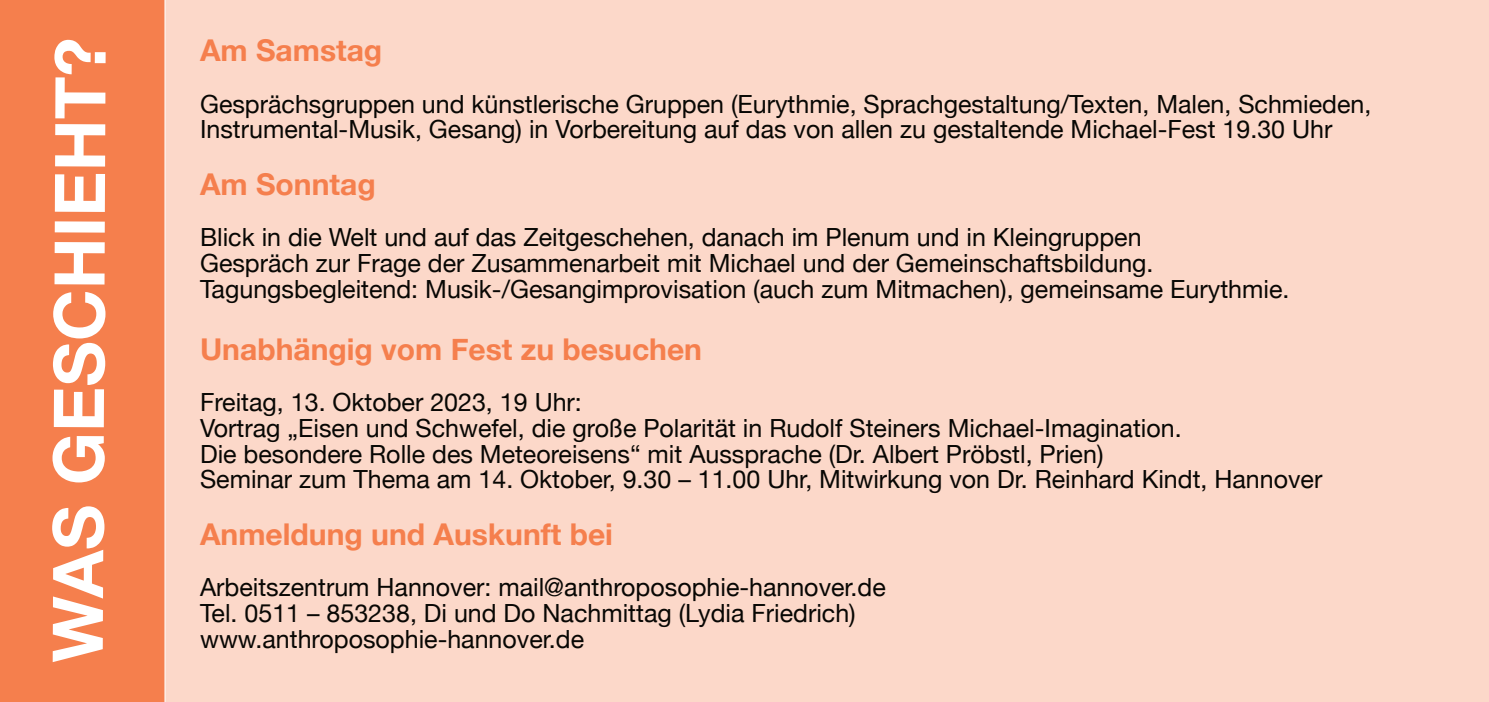
<style>
.page{position:relative;width:1489px;height:702px;background:#fff}
.page>*{position:absolute;margin:0;border:0;box-sizing:border-box;transform-origin:0 0}
.t1{font:700 70px "Helvetica Neue";letter-spacing:-.005em;color:#fff}
.t2{font:700 30px "Helvetica Neue";color:#f57f4d}
.t3{font:25px/25.8px "Helvetica Neue";color:#080704}
</style>
<div class="page">
<div style="left:152px;top:0;width:1336px;height:702px;background:#fcd8c9"></div>
<div style="left:0;top:0;width:165px;height:702px;background:#f57f4d"></div>
<h1 class="t1" style="left:36px;top:662px;width:626px;rotate:-90deg">WAS GESCHIEHT?</h1>
<p class="t2" style="left:200px;top:32px;width:184px">Am Samstag</p>
<p class="t3" style="left:200px;top:91px;width:1172px">Gesprächsgruppen und künstlerische Gruppen (Eurythmie, Sprachgestaltung/Texten, Malen, Schmieden,<br>Instrumental-Musik, Gesang) in Vorbereitung auf das von allen zu gestaltende Michael-Fest 19.30 Uhr</p>
<p class="t2" style="left:200px;top:166px;width:177px">Am Sonntag</p>
<p class="t3" style="left:200px;top:224px;width:1090px">Blick in die Welt und auf das Zeitgeschehen, danach im Plenum und in Kleingruppen<br>Gespräch zur Frage der Zusammenarbeit mit Michael und der Gemeinschaftsbildung.<br>Tagungsbegleitend: Musik-/Gesangimprovisation (auch zum Mitmachen), gemeinsame Eurythmie.</p>
<p class="t2" style="left:200px;top:330px;width:503px">Unabhängig vom Fest zu besuchen</p>
<p class="t3" style="left:200px;top:389px;width:1123px">Freitag, 13. Oktober 2023, 19 Uhr:<br>Vortrag „Eisen und Schwefel, die große Polarität in Rudolf Steiners Michael-Imagination.<br>Die besondere Rolle des Meteoreisens“ mit Aussprache (Dr. Albert Pröbstl, Prien)<br>Seminar zum Thema am 14. Oktober, 9.30 – 11.00 Uhr, Mitwirkung von Dr. Reinhard Kindt, Hannover</p>
<p class="t2" style="left:200px;top:515px;width:414px">Anmeldung und Auskunft bei</p>
<p class="t3" style="left:200px;top:574px;width:687px">Arbeitszentrum Hannover: mail@anthroposophie-hannover.de<br>Tel. 0511 – 853238, Di und Do Nachmittag (Lydia Friedrich)</p>
<p class="t3" style="left:200px;top:625px;width:385px">www.anthroposophie-hannover.de</p>
</div>
